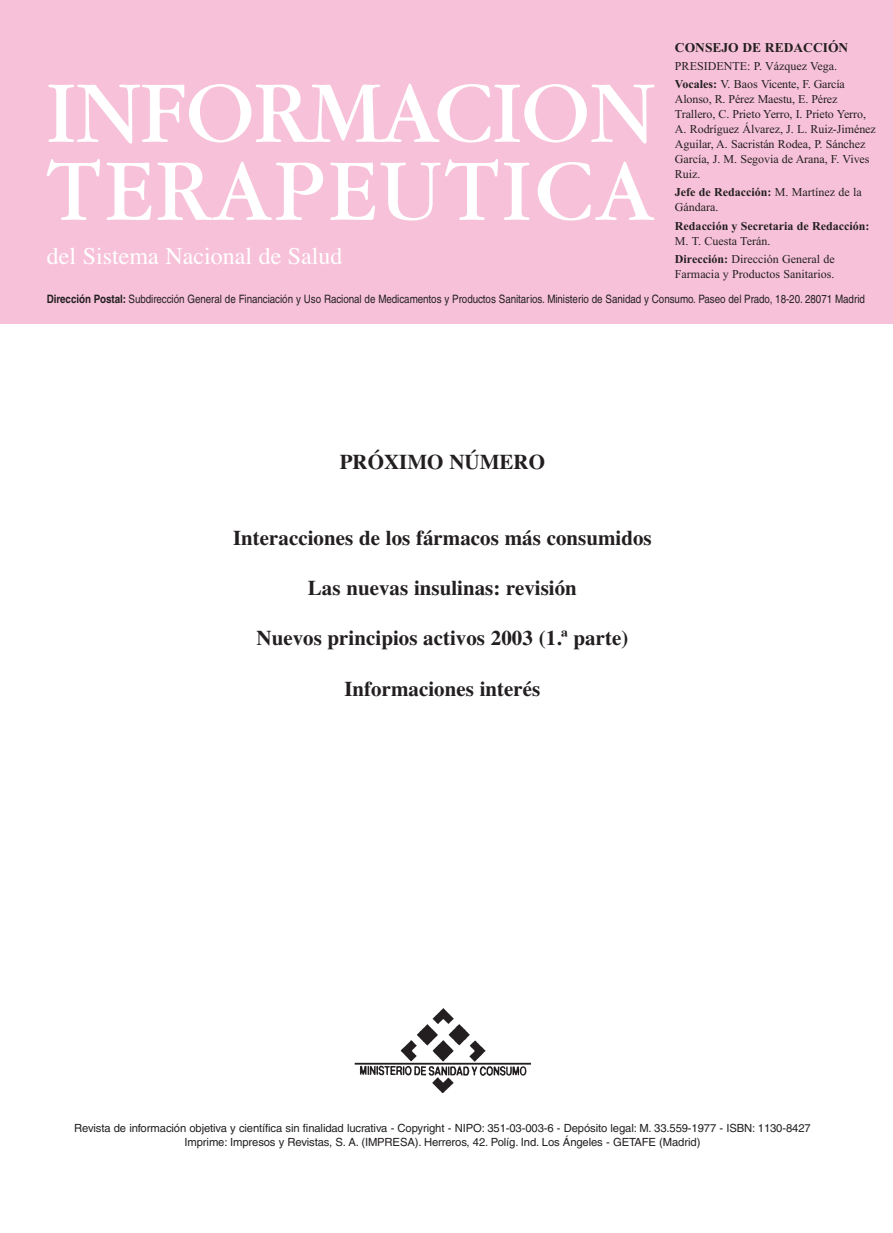
<style>
.page{position:relative;width:893px;height:1233px;background:#fff}
.page>*{position:absolute;margin:0;border:0;box-sizing:border-box;transform-origin:0 0}
.t1{font:91.5px/78px "Garamond";letter-spacing:.015em;color:#fff}
.t2{font:24px "Times";color:#fff}
.t3{font:700 21px "Times";color:#231f20}
.t4{font:700 13.5px "Times";color:#231f20}
.t5{font:12px/15px "Times";letter-spacing:-.005em;color:#231f20}
.t6{font:700 12px "Times";color:#231f20}
.t7{font:11.55px "Helvetica";letter-spacing:-.005em;color:#231f20;scale:.85 1}
.t8{font:11.25px/13.5px "Helvetica";letter-spacing:-.01em;color:#231f20;text-align:center}
.s1{font-weight:700}
</style>
<div class="page">
<div style="left:0;top:0;width:892px;height:323px;background:#f7c2d9"></div>
<img style="left:354px;top:1008px;width:177px;height:86px">
<p class="t4" style="left:675px;top:43px;width:175px">CONSEJO DE REDACCIÓN</p>
<p class="t5" style="left:675px;top:58px;width:171px;line-height:18.1px">PRESIDENTE: P. Vázquez Vega.<br><span class="s1">Vocales:</span> V. Baos Vicente, F. García</p>
<p class="t5" style="left:675px;top:93px;width:202px">Alonso, R. Pérez Maestu, E. Pérez Trallero, C. Prieto Yerro, I. Prieto Yerro, A. Rodríguez Álvarez, J. L. Ruiz-Jiménez Aguilar, A. Sacristán Rodea, P. Sánchez García, J. M. Segovia de Arana, F. Vives Ruiz.</p>
<p class="t5" style="left:675px;top:186px;width:188px"><span class="s1">Jefe de Redacción:</span> M. Martínez de la<br>Gándara.</p>
<p class="t6" style="left:675px;top:222px;width:196px">Redacción y Secretaria de Redacción:</p>
<p class="t5" style="left:675px;top:233px;width:161px;line-height:18.1px">M. T. Cuesta Terán.<br><span class="s1">Dirección:</span> Dirección General de</p>
<p class="t5" style="left:675px;top:267px;width:161px">Farmacia y Productos Sanitarios.</p>
<h1 class="t1" style="left:47px;top:82px;width:610px">INFORMACION<br>TERAPEUTICA</h1>
<h2 class="t2" style="left:47px;top:247px;width:297px">del Sistema Nacional de Salud</h2>
<p class="t7" style="left:47px;top:295px;width:964px"><span class="s1">Dirección Postal:</span> Subdirección General de Financiación y Uso Racional de Medicamentos y Productos Sanitarios. Ministerio de Sanidad y Consumo. Paseo del Prado, 18-20. 28071 Madrid</p>
<h3 class="t3" style="left:340px;top:454px;width:207px">PRÓXIMO NÚMERO</h3>
<h3 class="t3" style="left:233px;top:530px;width:420px">Interacciones de los fármacos más consumidos</h3>
<h3 class="t3" style="left:308px;top:580px;width:270px">Las nuevas insulinas: revisión</h3>
<h3 class="t3" style="left:256px;top:631px;width:373px">Nuevos principios activos 2003 (1.ª parte)</h3>
<h3 class="t3" style="left:344px;top:681px;width:197px">Informaciones interés</h3>
<p class="t8" style="left:74px;top:1123px;width:738px">Revista de información objetiva y científica sin finalidad lucrativa - Copyright - NIPO: 351-03-003-6 - Depósito legal: M. 33.559-1977 - ISBN: 1130-8427<br>Imprime: Impresos y Revistas, S. A. (IMPRESA). Herreros, 42. Políg. Ind. Los Ángeles - GETAFE (Madrid)</p>
</div>
